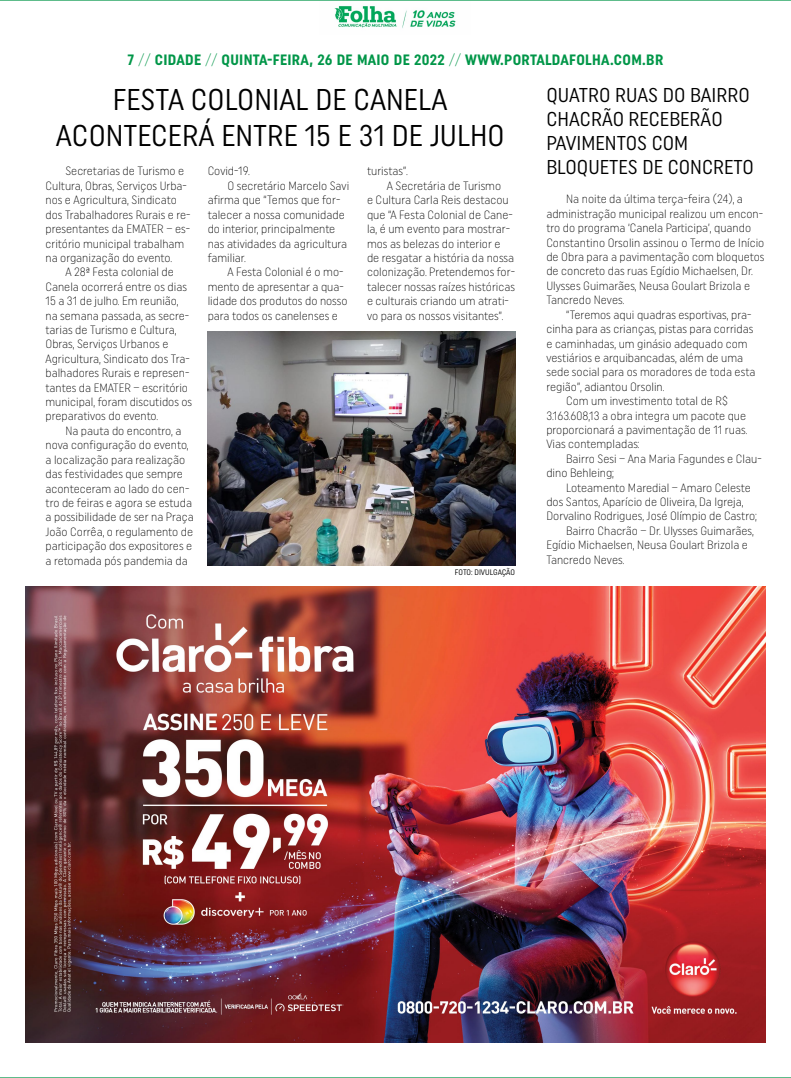
<style>
.page{position:relative;width:791px;height:1078px;background:#fff}
.page>*{position:absolute;margin:0;border:0;box-sizing:border-box;transform-origin:0 0}
.t1{font:30px/36px "Uniform Condensed";color:#000;text-align:center}
.t2{font:20px/24px "Uniform Condensed";color:#000}
.t3{font:700 15px "Uniform Condensed";letter-spacing:.02em;color:#009648}
.t4{font:300 12px/14.4px "Uniform Condensed";color:#000}
.t5{font:8px "Uniform Condensed";color:#000}
.s1{font-weight:300}
</style>
<div class="page">
<img style="left:334px;top:6px;width:122px;height:22px">
<hr style="left:0;top:0;width:791px;height:1px;background:#009648">
<hr style="left:0;top:1077px;width:791px;height:1px;background:#009648">
<img style="left:26px;top:586px;width:739px;height:456px">
<img style="left:208px;top:331px;width:307px;height:235px">
<p class="t3" style="left:128px;top:51px;width:537px">7 <span class="s1">//</span> CIDADE <span class="s1">//</span> QUINTA-FEIRA, 26 DE MAIO DE 2022 <span class="s1">//</span> WWW.PORTALDAFOLHA.COM.BR</p>
<h1 class="t1" style="left:56px;top:81px;width:450px">FESTA COLONIAL DE CANELA<br>ACONTECERÁ ENTRE 15 E 31 DE JULHO</h1>
<p class="t4" style="left:46px;top:164px;width:147px;text-indent:20px">Secretarias de Turismo e<br>Cultura, Obras, Serviços Urba&shy;nos e Agricultura, Sindicato dos Trabalhadores Rurais e re&shy;presentantes da EMATER – es&shy;critório municipal trabalham na organização do evento.</p>
<p class="t4" style="left:46px;top:264px;width:148px;text-indent:20px">A 28ª Festa colonial de<br>Canela ocorrerá entre os dias<br>15 a 31 de julho. Em reunião, na semana passada, as secre&shy;tarias de Turismo e Cultura,<br>Obras, Serviços Urbanos e<br>Agricultura, Sindicato dos Tra&shy;balhadores Rurais e represen&shy;tantes da EMATER – escritório municipal, foram discutidos os preparativos do evento.</p>
<p class="t4" style="left:46px;top:423px;width:150px;text-indent:20px">Na pauta do encontro, a nova configuração do evento, a localização para realização das festividades que sempre aconteceram ao lado do cen&shy;tro de feiras e agora se estuda a possibilidade de ser na Praça<br>João Corrêa, o regulamento de participação dos expositores e a retomada pós pandemia da</p>
<p class="t5" style="left:455px;top:567px;width:62px">FOTO: DIVULGAÇÃO</p>
<h2 class="t2" style="left:546px;top:82px;width:209px">QUATRO RUAS DO BAIRRO<br>CHACRÃO RECEBERÃO<br>PAVIMENTOS COM<br>BLOQUETES DE CONCRETO</h2>
<p class="t4" style="left:546px;top:192px;width:220px;text-indent:20px">Na noite da última terça-feira (24), a administração municipal realizou um encon&shy;tro do programa ‘Canela Participa’, quando Constantino Orsolin assinou o Termo de Início de Obra para a pavimentação com bloquetos de concreto das ruas Egídio Michaelsen, Dr.<br>Ulysses Guimarães, Neusa Goulart Brizola e Tancredo Neves.</p>
<p class="t4" style="left:566px;top:307px;width:187px">“Teremos aqui quadras esportivas, pra-</p>
<p class="t4" style="left:546px;top:321px;width:208px">cinha para as crianças, pistas para corridas</p>
<p class="t4" style="left:546px;top:336px;width:203px">e caminhadas, um ginásio adequado com</p>
<p class="t4" style="left:546px;top:350px;width:198px">vestiários e arquibancadas, além de uma</p>
<p class="t4" style="left:546px;top:364px;width:211px">sede social para os moradores de toda esta</p>
<p class="t4" style="left:546px;top:379px;width:120px">região”, adiantou Orsolin.</p>
<p class="t4" style="left:566px;top:393px;width:163px">Com um investimento total de R$</p>
<p class="t4" style="left:546px;top:408px;width:201px">3.163.608,13 a obra integra um pacote que</p>
<p class="t4" style="left:546px;top:422px;width:203px">proporcionará a pavimentação de 11 ruas.</p>
<p class="t4" style="left:546px;top:436px;width:95px">Vias contempladas:</p>
<p class="t4" style="left:566px;top:451px;width:197px">Bairro Sesi – Ana Maria Fagundes e Clau-</p>
<p class="t4" style="left:546px;top:465px;width:69px">dino Behleing;</p>
<p class="t4" style="left:566px;top:480px;width:186px">Loteamento Maredial – Amaro Celeste</p>
<p class="t4" style="left:546px;top:494px;width:199px">dos Santos, Aparício de Oliveira, Da Igreja,</p>
<p class="t4" style="left:546px;top:508px;width:212px">Dorvalino Rodrigues, José Olímpio de Castro;</p>
<p class="t4" style="left:566px;top:523px;width:189px">Bairro Chacrão – Dr. Ulysses Guimarães,</p>
<p class="t4" style="left:546px;top:537px;width:203px">Egídio Michaelsen, Neusa Goulart Brizola e</p>
<p class="t4" style="left:546px;top:552px;width:80px">Tancredo Neves.</p>
<p class="t4" style="left:208px;top:164px;width:44px">Covid-19.</p>
<p class="t4" style="left:227px;top:178px;width:123px">O secretário Marcelo Savi</p>
<p class="t4" style="left:208px;top:192px;width:134px">afirma que “Temos que for-</p>
<p class="t4" style="left:208px;top:207px;width:139px">talecer a nossa comunidade</p>
<p class="t4" style="left:208px;top:221px;width:129px">do interior, principalmente</p>
<p class="t4" style="left:208px;top:236px;width:141px">nas atividades da agricultura</p>
<p class="t4" style="left:208px;top:250px;width:40px">familiar.</p>
<p class="t4" style="left:227px;top:264px;width:117px">A Festa Colonial é o mo-</p>
<p class="t4" style="left:208px;top:279px;width:138px">mento de apresentar a qua-</p>
<p class="t4" style="left:208px;top:293px;width:141px">lidade dos produtos do nosso</p>
<p class="t4" style="left:208px;top:308px;width:132px">para todos os canelenses e</p>
<p class="t4" style="left:367px;top:164px;width:43px">turistas”.</p>
<p class="t4" style="left:387px;top:178px;width:116px">A Secretária de Turismo</p>
<p class="t4" style="left:367px;top:192px;width:143px">e Cultura Carla Reis destacou</p>
<p class="t4" style="left:367px;top:207px;width:147px">que “A Festa Colonial de Cane-</p>
<p class="t4" style="left:367px;top:221px;width:145px">la, é um evento para mostrar-</p>
<p class="t4" style="left:367px;top:236px;width:135px">mos as belezas do interior e</p>
<p class="t4" style="left:367px;top:250px;width:149px">de resgatar a história da nossa</p>
<p class="t4" style="left:367px;top:264px;width:149px">colonização. Pretendemos for-</p>
<p class="t4" style="left:367px;top:279px;width:150px">talecer nossas raízes históricas</p>
<p class="t4" style="left:367px;top:293px;width:143px">e culturais criando um atrati-</p>
<p class="t4" style="left:367px;top:308px;width:138px">vo para os nossos visitantes”.</p>
</div>
